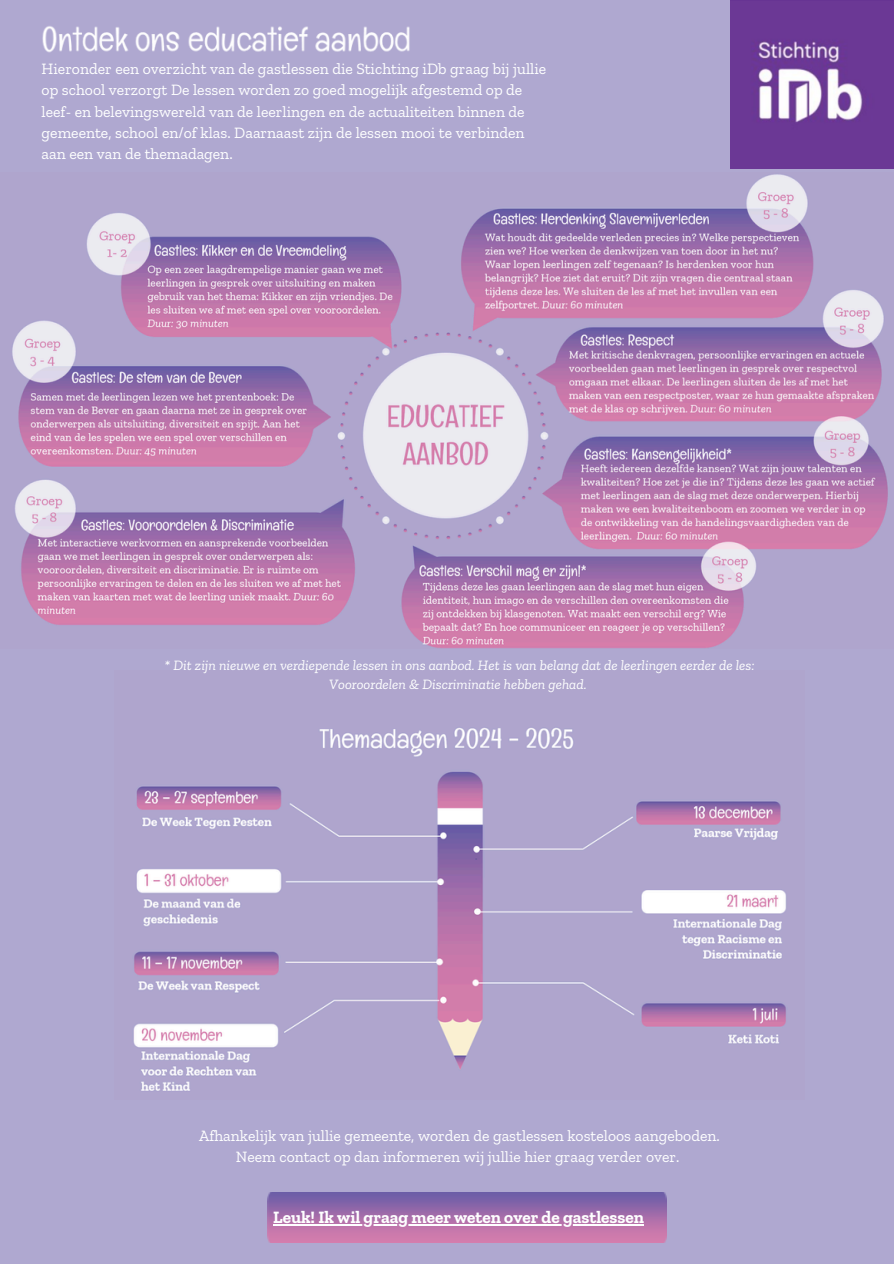
<style>
.page{position:relative;width:894px;height:1264px;background:#fff}
.page>*{position:absolute;margin:0;border:0;box-sizing:border-box;transform-origin:0 0}
.t1{font:700 17.25px "Zilla Slab";color:#feffff}
.t2{font:15.75px/21.3px "Zilla Slab";color:#feffff}
.t3{font:italic 14.25px/19.2px "Zilla Slab";color:#feffff;text-align:center}
</style>
<div class="page">
<div style="left:0;top:0;width:893px;height:1263px;background:#afa8d0"></div>
<img style="left:42px;top:26px;width:368px;height:27px">
<img style="left:267px;top:1192px;width:399px;height:50px">
<img style="left:12px;top:174px;width:876px;height:474px">
<img style="left:730px;top:0;width:163px;height:168px">
<img style="left:133px;top:728px;width:653px;height:363px">
<hr style="left:273px;top:1224px;width:370px;height:1px;background:#feffff">
<p class="t2" style="left:42px;top:58px;width:506px">Hieronder een overzicht van de gastlessen die Stichting iDb graag bij jullie op school verzorgt De lessen worden zo goed mogelijk afgestemd op de leef- en belevingswereld van de leerlingen en de actualiteiten binnen de gemeente, school en/of klas. Daarnaast zijn de lessen mooi te verbinden aan een van de themadagen.</p>
<h1 class="t3" style="left:164px;top:655px;width:591px">* Dit zijn nieuwe en verdiepende lessen in ons aanbod. Het is van belang dat de leerlingen eerder de les:<br>Vooroordelen &amp; Discriminatie hebben gehad.</h1>
<p class="t2" style="left:199px;top:1124px;width:522px;text-align:center">Afhankelijk van jullie gemeente, worden de gastlessen kosteloos aangeboden.<br>Neem contact op dan informeren wij jullie hier graag verder over.</p>
<h2 class="t1" style="left:273px;top:1206px;width:372px">Leuk! Ik wil graag meer weten over de gastlessen</h2>
</div>
